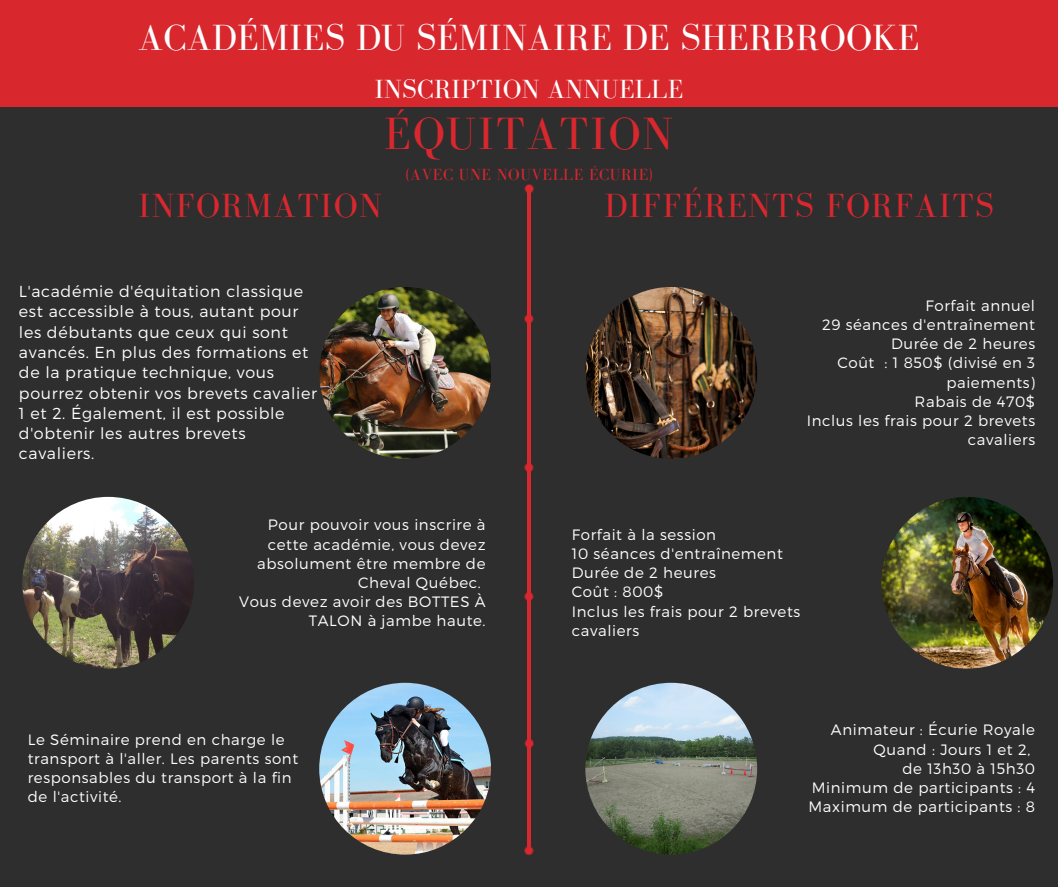
<style>
.page{position:relative;width:1058px;height:887px;background:#fff}
.page>*{position:absolute;margin:0;border:0;box-sizing:border-box;transform-origin:0 0}
.t1{font:46.5px "Bodoni FLF";letter-spacing:.04em;color:#d9272e}
.t2{font:37.5px "Bodoni FLF";letter-spacing:.01em;color:#fff}
.t3{font:34.5px "Bodoni FLF";letter-spacing:.04em;color:#d9272e}
.t4{font:27px "Bodoni FLF";letter-spacing:.01em;color:#fff}
.t5{font:16.5px "Bodoni FLF";letter-spacing:.04em;color:#d9272e}
.t6{font:300 15.9px/20.2px "Montserrat";letter-spacing:.04em;color:#fff}
.t7{font:300 15px/19.2px "Montserrat";letter-spacing:.04em;color:#fff;text-align:right}
</style>
<div class="page">
<div style="left:0;top:0;width:1058px;height:886px;background:#d9272e"></div>
<div style="left:0;top:107px;width:1058px;height:779px;background:#2f2e2e"></div>
<hr style="left:528px;top:187px;width:2px;height:660px;background:#d9272e">
<svg style="left:524px;top:184px;width:9px;height:9px"></svg>
<div style="left:525px;top:185px;width:8px;height:8px;background:#d9272e;border-radius:50%"></div>
<svg style="left:524px;top:314px;width:9px;height:9px"></svg>
<div style="left:525px;top:315px;width:8px;height:8px;background:#d9272e;border-radius:50%"></div>
<svg style="left:524px;top:463px;width:9px;height:9px"></svg>
<div style="left:525px;top:463px;width:8px;height:8px;background:#d9272e;border-radius:50%"></div>
<svg style="left:524px;top:592px;width:9px;height:9px"></svg>
<div style="left:525px;top:592px;width:8px;height:8px;background:#d9272e;border-radius:50%"></div>
<svg style="left:524px;top:739px;width:9px;height:9px"></svg>
<div style="left:525px;top:739px;width:8px;height:8px;background:#d9272e;border-radius:50%"></div>
<svg style="left:524px;top:846px;width:9px;height:9px"></svg>
<div style="left:525px;top:846px;width:8px;height:8px;background:#d9272e;border-radius:50%"></div>
<img style="left:319px;top:287px;width:172px;height:172px;border-radius:50%">
<img style="left:22px;top:497px;width:172px;height:171px;border-radius:50%">
<img style="left:319px;top:682px;width:172px;height:172px;border-radius:50%">
<img style="left:585px;top:287px;width:172px;height:172px;border-radius:50%">
<img style="left:881px;top:497px;width:172px;height:171px;border-radius:50%">
<img style="left:585px;top:682px;width:172px;height:172px;border-radius:50%">
<p class="t2" style="left:138px;top:17px;width:782px">ACADÉMIES DU SÉMINAIRE DE SHERBROOKE</p>
<p class="t4" style="left:374px;top:75px;width:310px">INSCRIPTION ANNUELLE</p>
<p class="t1" style="left:384px;top:109px;width:290px">ÉQUITATION</p>
<p class="t5" style="left:406px;top:165px;width:248px">(AVEC UNE NOUVELLE ÉCURIE)</p>
<p class="t3" style="left:138px;top:187px;width:245px">INFORMATION</p>
<p class="t3" style="left:604px;top:187px;width:391px">DIFFÉRENTS FORFAITS</p>
<p class="t6" style="left:19px;top:280px;width:299px">L'académie d'équitation classique est accessible à tous, autant pour les débutants que ceux qui sont avancés. En plus des formations et de la pratique technique, vous pourrez obtenir vos brevets cavalier<br>1 et 2. Également, il est possible d'obtenir les autres brevets cavaliers.</p>
<p class="t7" style="left:268px;top:514px;width:219px">Pour pouvoir vous inscrire à</p>
<p class="t7" style="left:268px;top:534px;width:219px">cette académie, vous devez</p>
<p class="t7" style="left:257px;top:553px;width:230px">absolument être membre de</p>
<p class="t7" style="left:358px;top:572px;width:124px">Cheval Québec.</p>
<p class="t7" style="left:239px;top:591px;width:248px">Vous devez avoir des BOTTES À<br>TALON à jambe haute.</p>
<p class="t7" style="left:28px;top:729px;width:272px;text-align:left">Le Séminaire prend en charge le transport à l'aller. Les parents sont responsables du transport à la fin de l'activité.</p>
<p class="t7" style="left:925px;top:295px;width:111px">Forfait annuel</p>
<p class="t7" style="left:822px;top:314px;width:214px">29 séances d'entraînement</p>
<p class="t7" style="left:891px;top:333px;width:146px">Durée de 2 heures</p>
<p class="t7" style="left:837px;top:352px;width:199px">Coût : 1 850$ (divisé en 3 paiements)</p>
<p class="t7" style="left:914px;top:391px;width:122px">Rabais de 470$</p>
<p class="t7" style="left:806px;top:410px;width:230px">Inclus les frais pour 2 brevets cavaliers</p>
<p class="t7" style="left:572px;top:524px;width:146px">Forfait à la session</p>
<p class="t7" style="left:572px;top:543px;width:213px">10 séances d'entraînement</p>
<p class="t7" style="left:572px;top:562px;width:146px">Durée de 2 heures</p>
<p class="t7" style="left:572px;top:581px;width:93px">Coût : 800$</p>
<p class="t7" style="left:572px;top:601px;width:230px;text-align:left">Inclus les frais pour 2 brevets cavaliers</p>
<p class="t7" style="left:831px;top:719px;width:206px">Animateur : Écurie Royale</p>
<p class="t7" style="left:873px;top:739px;width:158px">Quand : Jours 1 et 2,</p>
<p class="t7" style="left:902px;top:758px;width:134px">de 13h30 à 15h30</p>
<p class="t7" style="left:811px;top:777px;width:225px">Minimum de participants : 4</p>
<p class="t7" style="left:808px;top:796px;width:228px">Maximum de participants : 8</p>
</div>
